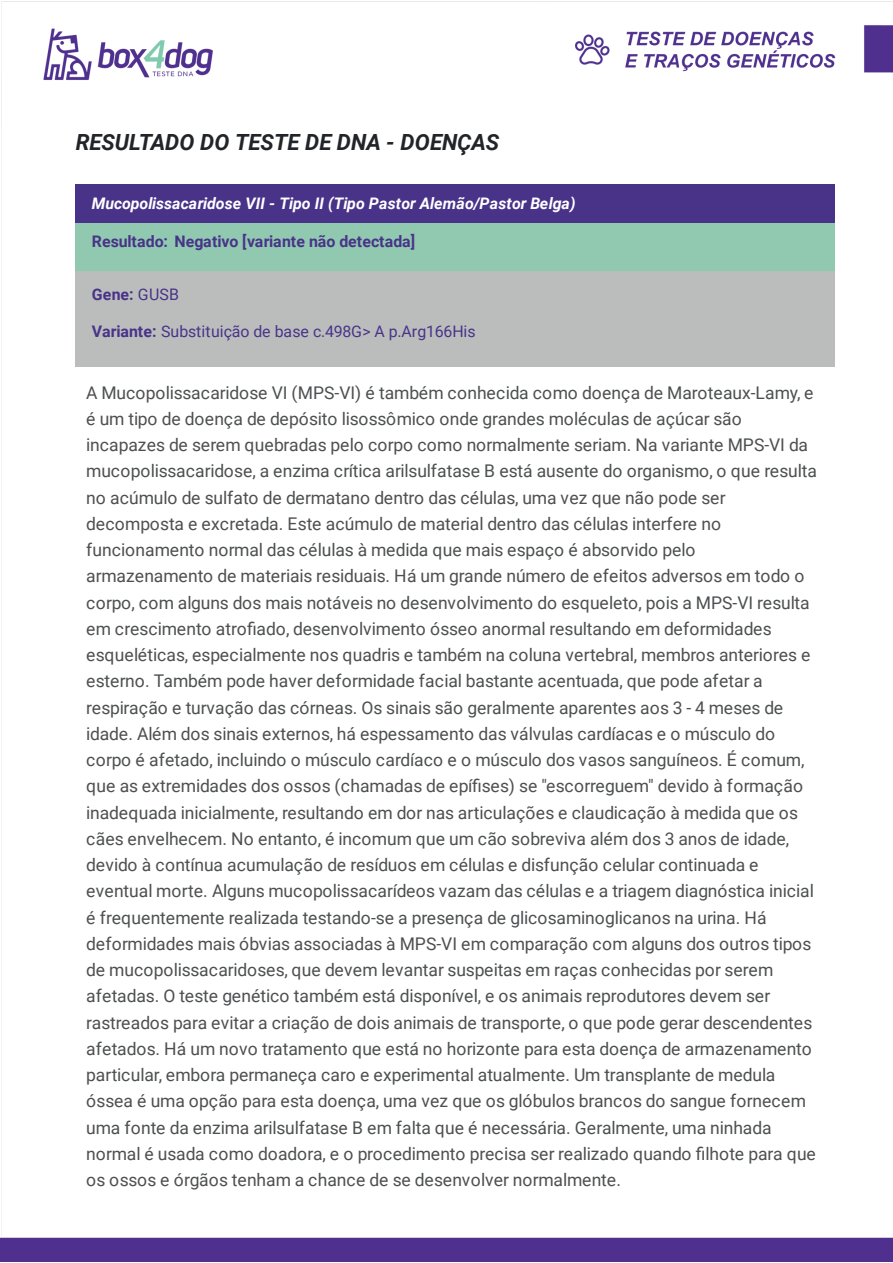
<style>
.page{position:relative;width:893px;height:1263px;background:#fff}
.page>*{position:absolute;margin:0;border:0;box-sizing:border-box;transform-origin:0 0}
.t1{font:italic 700 22.2px "Roboto";color:#212529}
.t2{font:17.55px/26.2px "Roboto";letter-spacing:-.005em;color:#4d4f50}
.t3{font:italic 700 15.9px "Roboto";letter-spacing:-.005em;color:#fff}
.t4{font:700 15.9px "Roboto";letter-spacing:.01em;color:#493389}
.t5{font:15.9px "Roboto";letter-spacing:-.01em;color:#493389}
.s1{font-weight:400}
.s2{font-weight:700}
</style>
<div class="page">
<img style="left:0;top:1px;width:892px;height:1260px">
<div style="left:76px;top:184px;width:758px;height:40px;background:#493389"></div>
<div style="left:76px;top:224px;width:758px;height:47px;background:#91c9b0"></div>
<div style="left:76px;top:271px;width:758px;height:96px;background:#bbbdbd"></div>
<p class="t1" style="left:76px;top:130px;width:425px">RESULTADO DO TESTE DE DNA - DOENÇAS</p>
<p class="t3" style="left:92px;top:194px;width:485px">Mucopolissacaridose VII - Tipo II (Tipo Pastor Alemão/Pastor Belga)</p>
<p class="t4" style="left:92px;top:232px;width:325px">Resultado: Negativo [variante não detectada]</p>
<p class="t4" style="left:92px;top:285px;width:89px">Gene: <span class="s1">GUSB</span></p>
<p class="t5" style="left:92px;top:322px;width:385px"><span class="s2">Variante:</span> Substituição de base c.498G&gt; A p.Arg166His</p>
<p class="t2" style="left:86px;top:379px;width:732px">A Mucopolissacaridose VI (MPS-VI) é também conhecida como doença de Maroteaux-Lamy, e é um tipo de doença de depósito lisossômico onde grandes moléculas de açúcar são incapazes de serem quebradas pelo corpo como normalmente seriam. Na variante MPS-VI da mucopolissacaridose, a enzima crítica arilsulfatase B está ausente do organismo, o que resulta no acúmulo de sulfato de dermatano dentro das células, uma vez que não pode ser decomposta e excretada. Este acúmulo de material dentro das células interfere no funcionamento normal das células à medida que mais espaço é absorvido pelo armazenamento de materiais residuais. Há um grande número de efeitos adversos em todo o corpo, com alguns dos mais notáveis no desenvolvimento do esqueleto, pois a MPS-VI resulta em crescimento atrofiado, desenvolvimento ósseo anormal resultando em deformidades esqueléticas, especialmente nos quadris e também na coluna vertebral, membros anteriores e esterno. Também pode haver deformidade facial bastante acentuada, que pode afetar a respiração e turvação das córneas. Os sinais são geralmente aparentes aos 3 - 4 meses de idade. Além dos sinais externos, há espessamento das válvulas cardíacas e o músculo do corpo é afetado, incluindo o músculo cardíaco e o músculo dos vasos sanguíneos. É comum, que as extremidades dos ossos (chamadas de epífises) se "escorreguem" devido à formação inadequada inicialmente, resultando em dor nas articulações e claudicação à medida que os cães envelhecem. No entanto, é incomum que um cão sobreviva além dos 3 anos de idade, devido à contínua acumulação de resíduos em células e disfunção celular continuada e eventual morte. Alguns mucopolissacarídeos vazam das células e a triagem diagnóstica inicial é frequentemente realizada testando-se a presença de glicosaminoglicanos na urina. Há deformidades mais óbvias associadas à MPS-VI em comparação com alguns dos outros tipos de mucopolissacaridoses, que devem levantar suspeitas em raças conhecidas por serem afetadas. O teste genético também está disponível, e os animais reprodutores devem ser rastreados para evitar a criação de dois animais de transporte, o que pode gerar descendentes afetados. Há um novo tratamento que está no horizonte para esta doença de armazenamento particular, embora permaneça caro e experimental atualmente. Um transplante de medula óssea é uma opção para esta doença, uma vez que os glóbulos brancos do sangue fornecem uma fonte da enzima arilsulfatase B em falta que é necessária. Geralmente, uma ninhada normal é usada como doadora, e o procedimento precisa ser realizado quando filhote para que os ossos e órgãos tenham a chance de se desenvolver normalmente.</p>
</div>
